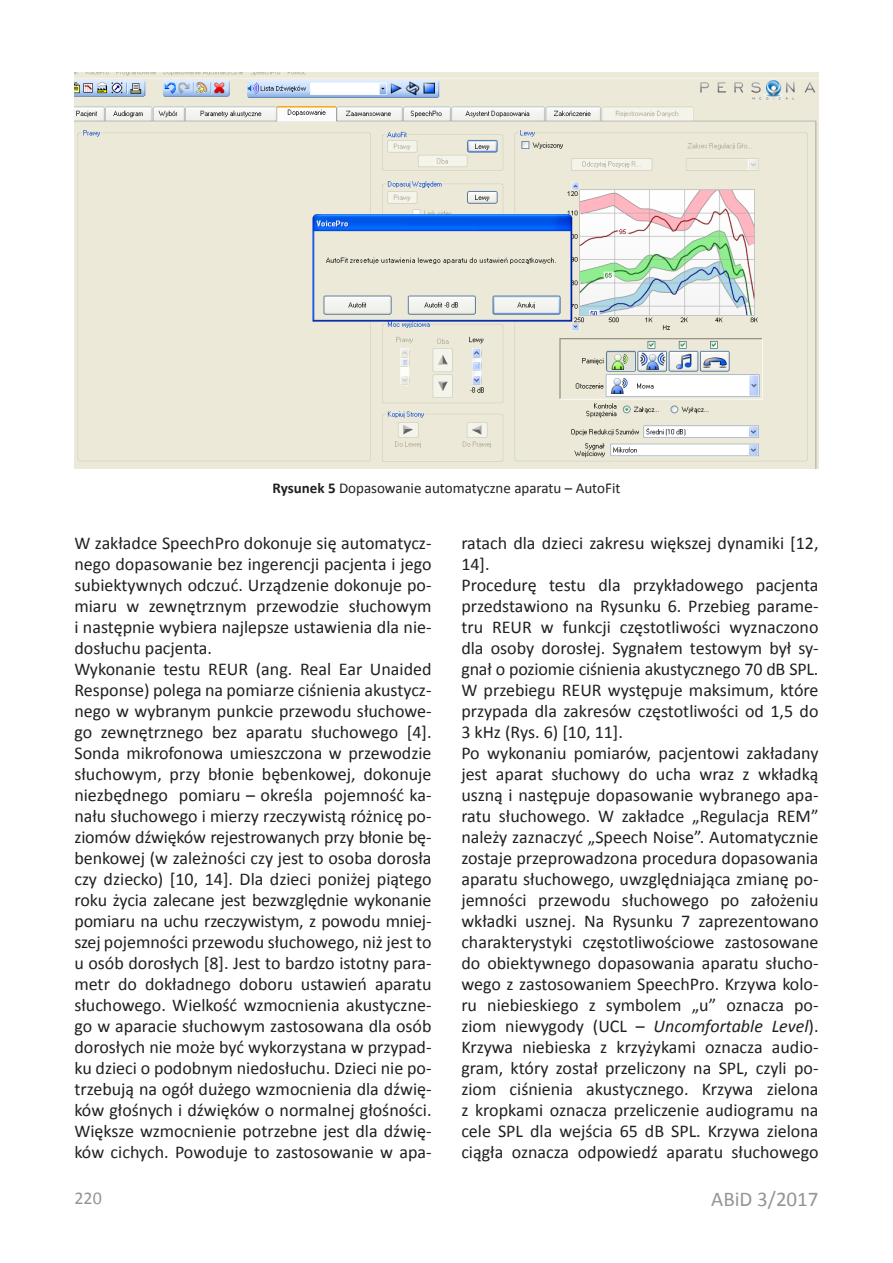
<style>
.page{position:relative;width:893px;height:1263px;background:#fff}
.page>*{position:absolute;margin:0;border:0;box-sizing:border-box;transform-origin:0 0}
.t1{font:21px "Calibri";color:#939598}
.Domyślnie{font:18px/21px "Calibri";color:#231f20;text-align:justify}
.t2{font:18px "Calibri";color:#939598}
.Domyślnie-2{font:15px "Calibri";color:#231f20}
.s1{font-weight:700}
.s2{font-style:italic}
</style>
<div class="page">
<img style="left:75px;top:72px;width:743px;height:397px">
<p class="Domyślnie-2" style="left:272px;top:478px;width:349px"><span class="s1">Rysunek 5</span> Dopasowanie automatyczne aparatu – AutoFit</p>
<p class="Domyślnie" style="left:74px;top:532px;width:359px">W zakładce SpeechPro dokonuje się automatycz&shy;nego dopasowanie bez ingerencji pacjenta i jego subiektywnych odczuć. Urządzenie dokonuje po&shy;miaru w zewnętrznym przewodzie słuchowym i następnie wybiera najlepsze ustawienia dla nie&shy;dosłuchu pacjenta.</p>
<p class="Domyślnie" style="left:74px;top:658px;width:359px">Wykonanie testu REUR (ang. Real Ear Unaided Response) polega na pomiarze ciśnienia akustycz&shy;nego w wybranym punkcie przewodu słuchowe&shy;go zewnętrznego bez aparatu słuchowego [4].<br>Sonda mikrofonowa umieszczona w przewodzie słuchowym, przy błonie bębenkowej, dokonuje niezbędnego pomiaru – określa pojemność ka&shy;nału słuchowego i mierzy rzeczywistą różnicę po&shy;ziomów dźwięków rejestrowanych przy błonie bę&shy;benkowej (w zależności czy jest to osoba dorosła czy dziecko) [10, 14]. Dla dzieci poniżej piątego roku życia zalecane jest bezwzględnie wykonanie pomiaru na uchu rzeczywistym, z powodu mniej&shy;szej pojemności przewodu słuchowego, niż jest to u osób dorosłych [8]. Jest to bardzo istotny para&shy;metr do dokładnego doboru ustawień aparatu słuchowego. Wielkość wzmocnienia akustyczne&shy;go w aparacie słuchowym zastosowana dla osób dorosłych nie może być wykorzystana w przypad&shy;ku dzieci o podobnym niedosłuchu. Dzieci nie po&shy;trzebują na ogół dużego wzmocnienia dla dźwię&shy;ków głośnych i dźwięków o normalnej głośności.<br>Większe wzmocnienie potrzebne jest dla dźwię&shy;ków cichych. Powoduje to zastosowanie w apa-</p>
<p class="Domyślnie" style="left:461px;top:532px;width:359px">ratach dla dzieci zakresu większej dynamiki [12,<br>14].</p>
<p class="Domyślnie" style="left:461px;top:574px;width:359px">Procedurę testu dla przykładowego pacjenta przedstawiono na Rysunku 6. Przebieg parame&shy;tru REUR w funkcji częstotliwości wyznaczono dla osoby dorosłej. Sygnałem testowym był sy&shy;gnał o poziomie ciśnienia akustycznego 70 dB SPL.<br>W przebiegu REUR występuje maksimum, które przypada dla zakresów częstotliwości od 1,5 do 3 kHz (Rys. 6) [10, 11].</p>
<p class="Domyślnie" style="left:461px;top:742px;width:359px">Po wykonaniu pomiarów, pacjentowi zakładany jest aparat słuchowy do ucha wraz z wkładką uszną i następuje dopasowanie wybranego apa&shy;ratu słuchowego. W zakładce „Regulacja REM” należy zaznaczyć „Speech Noise”. Automatycznie zostaje przeprowadzona procedura dopasowania aparatu słuchowego, uwzględniająca zmianę po&shy;jemności przewodu słuchowego po założeniu wkładki usznej. Na Rysunku 7 zaprezentowano charakterystyki częstotliwościowe zastosowane do obiektywnego dopasowania aparatu słucho&shy;wego z zastosowaniem SpeechPro. Krzywa kolo&shy;ru niebieskiego z symbolem „u” oznacza po&shy;ziom niewygody (UCL – <span class="s2">Uncomfortable Level</span>).<br>Krzywa niebieska z krzyżykami oznacza audio&shy;gram, który został przeliczony na SPL, czyli po&shy;ziom ciśnienia akustycznego. Krzywa zielona z kropkami oznacza przeliczenie audiogramu na cele SPL dla wejścia 65 dB SPL. Krzywa zielona ciągła oznacza odpowiedź aparatu słuchowego</p>
<p class="t2" style="left:74px;top:1186px;width:20px">10</p>
<p class="t1" style="left:711px;top:1185px;width:109px">ABiD 3/2017</p>
<p class="t2" style="left:74px;top:1186px;width:29px">220</p>
</div>
